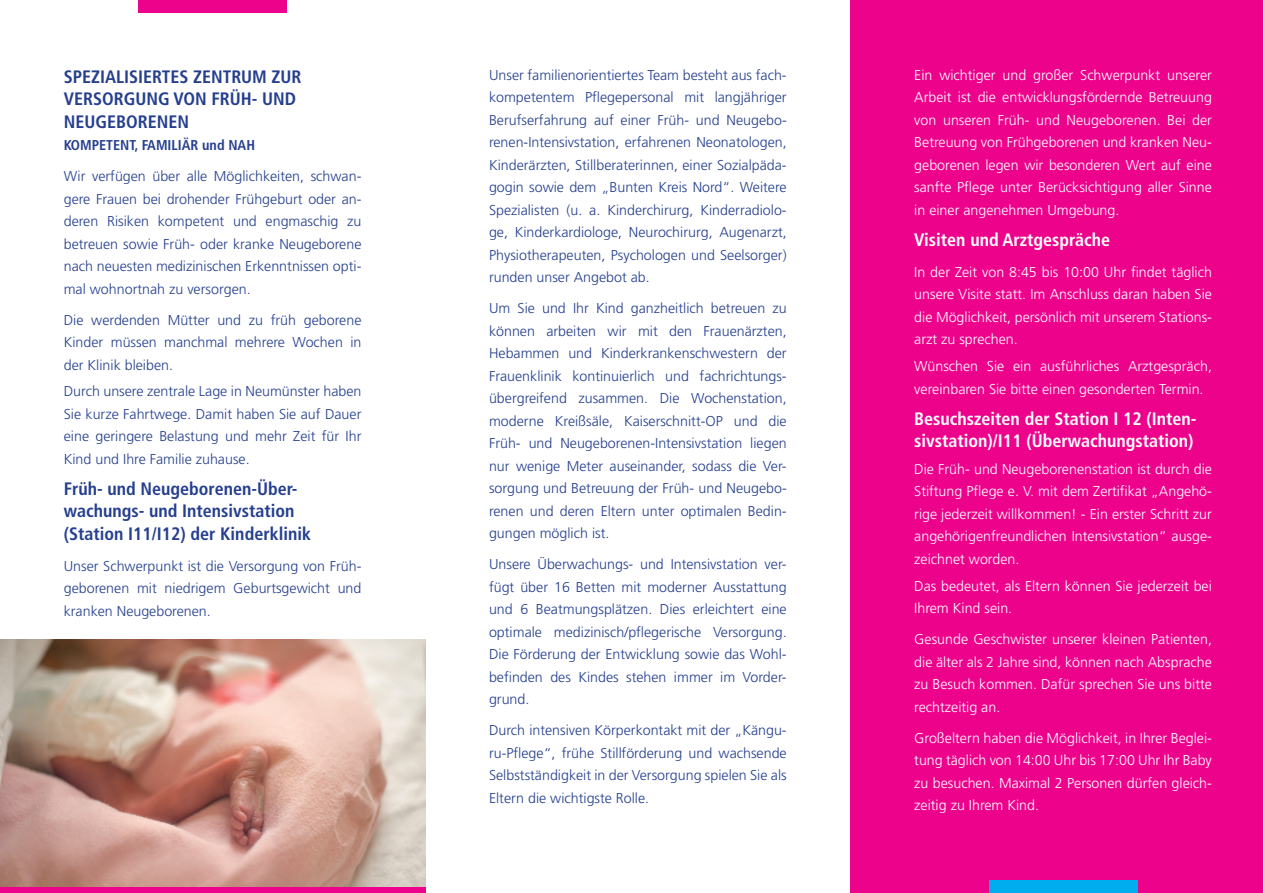
<style>
.page{position:relative;width:1263px;height:893px;background:#fff}
.page>*{position:absolute;margin:0;border:0;box-sizing:border-box;transform-origin:0 0}
.t1{font:700 condensed 18px/22.5px "Frutiger LT Pro";color:#253f8e}
.t2{font:700 condensed 18px/22.5px "Frutiger LT Pro";color:#fff}
.t3{font:300 14.25px/22.5px "Frutiger LT Pro";color:#253f8e;text-align:justify}
.t4{font:300 14.25px/22.5px "Frutiger LT Pro";color:#fff;text-align:justify}
.t5{font:700 condensed 14.25px "Frutiger LT Pro";color:#253f8e}
</style>
<div class="page">
<div style="left:850px;top:0;width:413px;height:893px;background:#ed028c"></div>
<div style="left:0;top:887px;width:425px;height:6px;background:#ed028c"></div>
<div style="left:138px;top:0;width:149px;height:13px;background:#ed028c"></div>
<div style="left:989px;top:880px;width:148px;height:13px;background:#00aeef"></div>
<img style="left:0;top:639px;width:425px;height:248px">
<p class="t1" style="left:64px;top:65px;width:239px">SPEZIALISIERTES ZENTRUM ZUR<br>VERSORGUNG VON FRÜH- UND<br>NEUGEBORENEN</p>
<p class="t5" style="left:64px;top:137px;width:193px">KOMPETENT, FAMILIÄR und NAH</p>
<p class="t3" style="left:64px;top:165px;width:299px">Wir verfügen über alle Möglichkeiten, schwan&shy;gere Frauen bei drohender Frühgeburt oder an&shy;deren Risiken kompetent und engmaschig zu betreuen sowie Früh- oder kranke Neugeborene nach neuesten medizinischen Erkenntnissen opti&shy;mal wohnortnah zu versorgen.</p>
<p class="t3" style="left:64px;top:309px;width:299px">Die werdenden Mütter und zu früh geborene Kinder müssen manchmal mehrere Wochen in der Klinik bleiben.</p>
<p class="t3" style="left:64px;top:380px;width:299px">Durch unsere zentrale Lage in Neumünster haben Sie kurze Fahrtwege. Damit haben Sie auf Dauer eine geringere Belastung und mehr Zeit für Ihr Kind und Ihre Familie zuhause.</p>
<p class="t1" style="left:64px;top:477px;width:249px">Früh- und Neugeborenen-Über&shy;wachungs- und Intensivstation (Station I11/I12) der Kinderklinik</p>
<p class="t3" style="left:64px;top:555px;width:299px">Unser Schwerpunkt ist die Versorgung von Früh&shy;geborenen mit niedrigem Geburtsgewicht und kranken Neugeborenen.</p>
<p class="t3" style="left:489px;top:64px;width:299px">Unser familienorientiertes Team besteht aus fach&shy;kompetentem Pflegepersonal mit langjähriger Berufserfahrung auf einer Früh- und Neugebo&shy;renen-Intensivstation, erfahrenen Neonatologen, Kinderärzten, Stillberaterinnen, einer Sozialpäda&shy;gogin sowie dem „Bunten Kreis Nord“. Weitere Spezialisten (u. a. Kinderchirurg, Kinderradiolo&shy;ge, Kinderkardiologe, Neurochirurg, Augenarzt, Physiotherapeuten, Psychologen und Seelsorger) runden unser Angebot ab.</p>
<p class="t3" style="left:489px;top:297px;width:299px">Um Sie und Ihr Kind ganzheitlich betreuen zu können arbeiten wir mit den Frauenärzten, Hebammen und Kinderkrankenschwestern der Frauenklinik kontinuierlich und fachrichtungs&shy;übergreifend zusammen. Die Wochenstation, moderne Kreißsäle, Kaiserschnitt-OP und die Früh- und Neugeborenen-Intensivstation liegen nur wenige Meter auseinander, sodass die Ver&shy;sorgung und Betreuung der Früh- und Neugebo&shy;renen und deren Eltern unter optimalen Bedin&shy;gungen möglich ist.</p>
<p class="t3" style="left:489px;top:553px;width:299px">Unsere Überwachungs- und Intensivstation ver&shy;fügt über 16 Betten mit moderner Ausstattung und 6 Beatmungsplätzen. Dies erleichtert eine optimale medizinisch/pflegerische Versorgung.<br>Die Förderung der Entwicklung sowie das Wohl&shy;befinden des Kindes stehen immer im Vorder&shy;grund.</p>
<p class="t3" style="left:489px;top:719px;width:299px">Durch intensiven Körperkontakt mit der „Kängu&shy;ru-Pflege“, frühe Stillförderung und wachsende Selbstständigkeit in der Versorgung spielen Sie als Eltern die wichtigste Rolle.</p>
<p class="t4" style="left:914px;top:64px;width:299px">Ein wichtiger und großer Schwerpunkt unserer Arbeit ist die entwicklungsfördernde Betreuung von unseren Früh- und Neugeborenen. Bei der Betreuung von Frühgeborenen und kranken Neu&shy;geborenen legen wir besonderen Wert auf eine sanfte Pflege unter Berücksichtigung aller Sinne in einer angenehmen Umgebung.</p>
<p class="t2" style="left:914px;top:228px;width:197px">Visiten und Arztgespräche</p>
<p class="t4" style="left:914px;top:261px;width:299px">In der Zeit von 8:45 bis 10:00 Uhr findet täglich unsere Visite statt. Im Anschluss daran haben Sie die Möglichkeit, persönlich mit unserem Stations&shy;arzt zu sprechen.</p>
<p class="t4" style="left:914px;top:355px;width:299px">Wünschen Sie ein ausführliches Arztgespräch, vereinbaren Sie bitte einen gesonderten Termin.</p>
<p class="t2" style="left:914px;top:407px;width:284px">Besuchszeiten der Station I 12 (Inten&shy;sivstation)/I11 (Überwachungstation)</p>
<p class="t4" style="left:914px;top:458px;width:299px">Die Früh- und Neugeborenenstation ist durch die Stiftung Pflege e. V. mit dem Zertifikat „Angehö&shy;rige jederzeit willkommen! - Ein erster Schritt zur angehörigenfreundlichen Intensivstation“ ausge&shy;zeichnet worden.</p>
<p class="t4" style="left:914px;top:574px;width:299px">Das bedeutet, als Eltern können Sie jederzeit bei<br>Ihrem Kind sein.</p>
<p class="t4" style="left:914px;top:628px;width:299px">Gesunde Geschwister unserer kleinen Patienten, die älter als 2 Jahre sind, können nach Absprache zu Besuch kommen. Dafür sprechen Sie uns bitte rechtzeitig an.</p>
<p class="t4" style="left:914px;top:726px;width:299px">Großeltern haben die Möglichkeit, in Ihrer Beglei&shy;tung täglich von 14:00 Uhr bis 17:00 Uhr Ihr Baby zu besuchen. Maximal 2 Personen dürfen gleich&shy;zeitig zu Ihrem Kind.</p>
</div>
